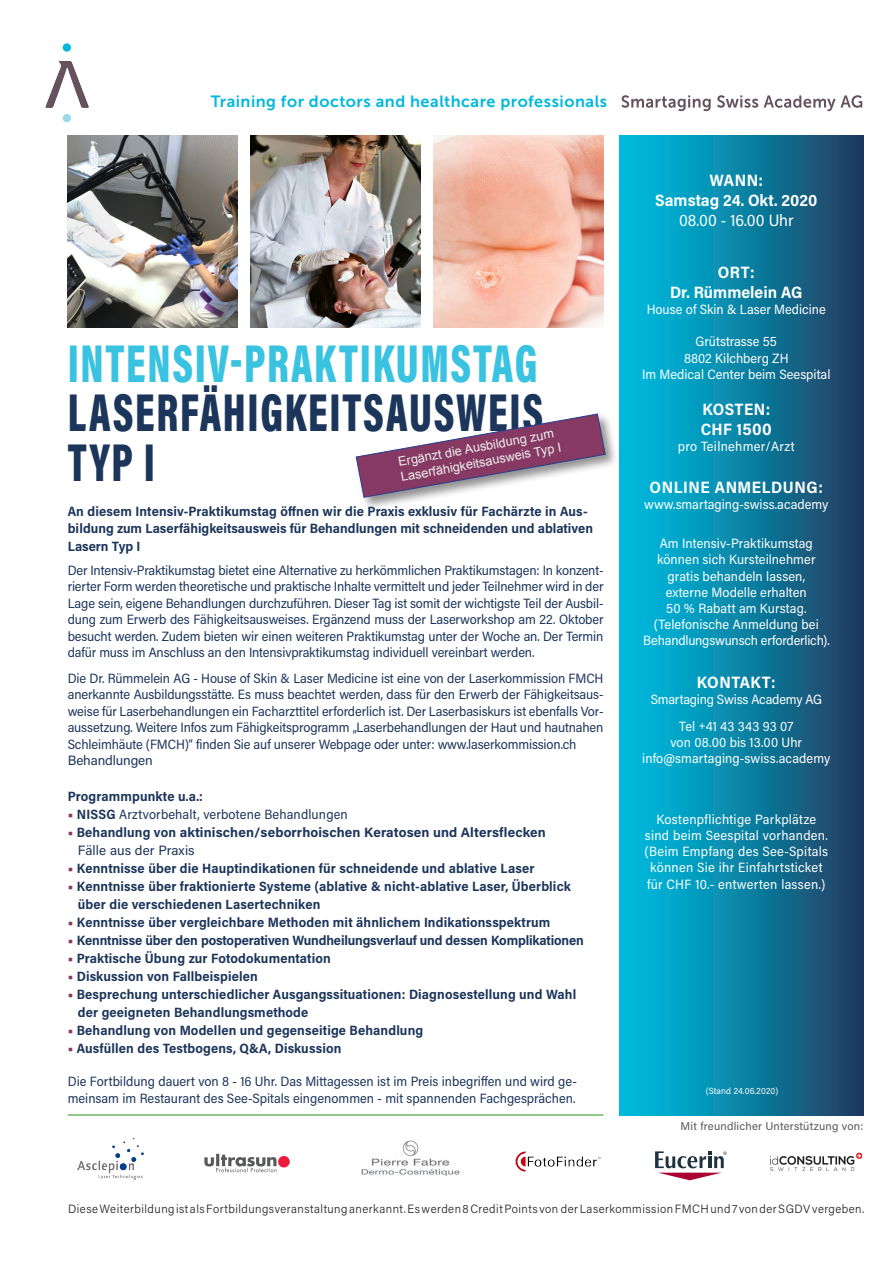
<style>
.page{position:relative;width:893px;height:1263px;background:#fff}
.page>*{position:absolute;margin:0;border:0;box-sizing:border-box;transform-origin:0 0}
.t1{font:900 54px/49.5px "Acumin Pro Cond";letter-spacing:.04em;color:#3ac3e1;scale:.8 1}
.t2{font:900 54px "Acumin Pro Cond";color:#1b355b;scale:.8 1}
.t3{font:700 16.5px "Acumin Pro Semi Cond";letter-spacing:.02em;color:#fff}
.t4{font:700 16.5px "Acumin Pro Semi Cond";color:#fff}
.t5{font:16.5px "Acumin Pro Semi Cond";color:#fff}
.t6{font:16.2px "Museo Sans 700";letter-spacing:.03em;color:#00b8db}
.t7{font:13.5px/16.5px "Acumin Pro Semi Cond";color:#1b355b;text-align:justify}
.t8{font:700 13.5px "Acumin Pro Semi Cond";letter-spacing:.01em;color:#1b355b}
.t9{font:13.5px/16.2px "Acumin Pro Semi Cond";letter-spacing:.005em;color:#fff;text-align:center}
.t10{font:700 13.5px "Acumin Pro Semi Cond";letter-spacing:-.01em;color:#1b355b}
.t11{font:700 13.5px "Acumin Pro";letter-spacing:.01em;color:#1b355b}
.t12{font:13.5px "Acumin Pro Semi Cond";letter-spacing:-.015em;color:#fff}
.t13{font:13.5px "Acumin Pro";letter-spacing:-.005em;color:#1b355b}
.t14{font:12.75px "Arial";color:#edefec}
.t15{font:300 12px "Acumin Pro";letter-spacing:.04em;color:#231f20;scale:.96 1}
.t16{font:11.25px "Acumin Pro";letter-spacing:.02em;color:#57585a}
.t17{font:9px "Acumin Pro Semi Cond";letter-spacing:.02em;color:#fff}
.s1{color:#1b355b}
.s2{font-weight:700;color:#863962}
.s3{font-weight:700}
.s4{font-family:"Acumin Pro Semi Cond";color:#863962}
.s5{font-family:"Acumin Pro Semi Cond"}
.s6{color:#863962}
.s7{font-size:12px}
</style>
<div class="page">
<hr style="left:68px;top:1114px;width:535px;height:2px;background:#6eba66">
<div style="left:620px;top:136px;width:243px;height:979px;background:linear-gradient(to right,#00c3e6,#1e3e61)"></div>
<div style="left:63px;top:114px;width:8px;height:8px;background:#9bdaed;border-radius:50%"></div>
<div style="left:63px;top:43px;width:8px;height:9px;background:#00b8db;border-radius:50%"></div>
<svg style="left:45px;top:61px;width:44px;height:47px"></svg>
<img style="left:433px;top:136px;width:170px;height:191px">
<img style="left:67px;top:136px;width:170px;height:191px">
<svg style="left:621px;top:95px;width:241px;height:16px"></svg>
<img style="left:250px;top:136px;width:170px;height:191px">
<div style="left:354px;top:412px;width:265px;height:99px;background:#231f20;opacity:.5"></div>
<svg style="left:355px;top:413px;width:251px;height:85px"></svg>
<img style="left:361px;top:1140px;width:99px;height:36px">
<img style="left:515px;top:1151px;width:86px;height:21px">
<img style="left:77px;top:1138px;width:67px;height:42px">
<img style="left:204px;top:1153px;width:86px;height:20px">
<svg style="left:655px;top:1151px;width:72px;height:29px"></svg>
<img style="left:771px;top:1152px;width:91px;height:19px">
<p class="t6" style="left:211px;top:92px;width:398px">Training for doctors and healthcare professionals</p>
<p class="t1" style="left:68px;top:337px;width:596px">INTENSIV-PRAKTIKUMSTAG<br><span class="s1">LASERFÄHIGKEITSAUSWEIS</span></p>
<p class="t2" style="left:68px;top:427px;width:111px">TYP I</p>
<p class="t8" style="left:68px;top:502px;width:521px">An diesem Intensiv-Praktikumstag öffnen wir die Praxis exklusiv für Fachärzte in Aus-</p>
<p class="t8" style="left:68px;top:519px;width:527px">bildung zum Laserfähigkeitsausweis für Behandlungen mit schneidenden und ablativen</p>
<p class="t8" style="left:68px;top:536px;width:74px">Lasern Typ I</p>
<p class="t7" style="left:68px;top:561px;width:537px">Der Intensiv-Praktikumstag bietet eine Alternative zu herkömmlichen Praktikumstagen: In konzent&shy;rierter Form werden theoretische und praktische Inhalte vermittelt und jeder Teilnehmer wird in der Lage sein, eigene Behandlungen durchzuführen. Dieser Tag ist somit der wichtigste Teil der Ausbil&shy;dung zum Erwerb des Fähigkeitsausweises. Ergänzend muss der Laserworkshop am 22. Oktober besucht werden. Zudem bieten wir einen weiteren Praktikumstag unter der Woche an. Der Termin dafür muss im Anschluss an den Intensivpraktikumstag individuell vereinbart werden.</p>
<p class="t7" style="left:68px;top:669px;width:537px">Die Dr. Rümmelein AG - House of Skin &amp; Laser Medicine ist eine von der Laserkommission FMCH anerkannte Ausbildungsstätte. Es muss beachtet werden, dass für den Erwerb der Fähigkeitsaus&shy;weise für Laserbehandlungen ein Facharzttitel erforderlich ist. Der Laserbasiskurs ist ebenfalls Vor&shy;aussetzung. Weitere Infos zum Fähigkeitsprogramm „Laserbehandlungen der Haut und hautnahen Schleimhäute (FMCH)“ finden Sie auf unserer Webpage oder unter: www.laserkommission.ch</p>
<p class="t13" style="left:68px;top:751px;width:87px">Behandlungen</p>
<p class="t8" style="left:68px;top:787px;width:137px">Programmpunkte u.a.:</p>
<p class="t7" style="left:68px;top:805px;width:282px"><span class="s2">■</span> <span class="s3">NISSG</span> Arztvorbehalt, verbotene Behandlungen</p>
<p class="t11" style="left:68px;top:823px;width:480px"><span class="s4">■</span> <span class="s5">Behandlung von</span> aktinischen/seborrhoischen Keratosen und Altersflecken</p>
<p class="t13" style="left:78px;top:841px;width:118px">Fälle aus der Praxis</p>
<p class="t8" style="left:68px;top:859px;width:468px"><span class="s6">■</span> Kenntnisse über die Hauptindikationen für schneidende und ablative Laser</p>
<p class="t8" style="left:68px;top:877px;width:505px"><span class="s6">■</span> Kenntnisse über fraktionierte Systeme (ablative &amp; nicht-ablative Laser, Überblick</p>
<p class="t8" style="left:78px;top:895px;width:244px">über die verschiedenen Lasertechniken</p>
<p class="t8" style="left:68px;top:913px;width:484px"><span class="s6">■</span> Kenntnisse über vergleichbare Methoden mit ähnlichem Indikationsspektrum</p>
<p class="t10" style="left:68px;top:931px;width:518px"><span class="s6">■</span> Kenntnisse über den postoperativen Wundheilungsverlauf und dessen Komplikationen</p>
<p class="t8" style="left:68px;top:949px;width:265px"><span class="s6">■</span> Praktische Übung zur Fotodokumentation</p>
<p class="t8" style="left:68px;top:967px;width:192px"><span class="s6">■</span> Diskussion von Fallbeispielen</p>
<p class="t8" style="left:68px;top:985px;width:510px"><span class="s6">■</span> Besprechung unterschiedlicher Ausgangssituationen: Diagnosestellung und Wahl</p>
<p class="t8" style="left:78px;top:1003px;width:232px">der geeigneten Behandlungsmethode</p>
<p class="t8" style="left:68px;top:1021px;width:357px"><span class="s6">■</span> Behandlung von Modellen und gegenseitige Behandlung</p>
<p class="t8" style="left:68px;top:1039px;width:275px"><span class="s6">■</span> Ausfüllen des Testbogens, Q&amp;A, Diskussion</p>
<p class="t7" style="left:68px;top:1072px;width:511px">Die Fortbildung dauert von 8 - 16 Uhr. Das Mittagessen ist im Preis inbegriffen und wird ge&shy;meinsam im Restaurant des See-Spitals eingenommen - mit spannenden Fachgesprächen.</p>
<p class="t14" style="left:397px;top:453px;width:160px;rotate:-10deg">Ergänzt die Ausbildung zum</p>
<p class="t14" style="left:400px;top:468px;width:164px;rotate:-10deg">Laserfähigkeitsausweis Typ I</p>
<p class="t3" style="left:710px;top:169px;width:55px">WANN:</p>
<p class="t4" style="left:655px;top:189px;width:164px">Samstag 24. Okt. 2020</p>
<p class="t5" style="left:679px;top:209px;width:116px">08.00 - 16.00 Uhr</p>
<p class="t3" style="left:718px;top:261px;width:38px">ORT:</p>
<p class="t4" style="left:670px;top:280px;width:134px">Dr. Rümmelein AG</p>
<p class="t9" style="left:647px;top:301px;width:181px">House of Skin &amp; Laser Medicine</p>
<p class="t9" style="left:696px;top:333px;width:83px">Grütstrasse 55</p>
<p class="t9" style="left:684px;top:349px;width:106px">8802 Kilchberg ZH</p>
<p class="t9" style="left:642px;top:365px;width:190px">Im Medical Center beim Seespital</p>
<p class="t3" style="left:702px;top:397px;width:69px">KOSTEN:</p>
<p class="t3" style="left:701px;top:417px;width:73px">CHF 1500</p>
<p class="t9" style="left:678px;top:437px;width:118px">pro Teilnehmer/Arzt</p>
<p class="t3" style="left:650px;top:476px;width:175px">ONLINE ANMELDUNG:</p>
<p class="t9" style="left:644px;top:496px;width:186px">www.smartaging-swiss.academy</p>
<p class="t9" style="left:657px;top:535px;width:160px">Am Intensiv-Praktikumstag können sich Kursteilnehmer gratis behandeln lassen,</p>
<p class="t9" style="left:666px;top:583px;width:142px">externe Modelle erhalten</p>
<p class="t9" style="left:666px;top:599px;width:142px">50 % Rabatt am Kurstag.</p>
<p class="t9" style="left:654px;top:616px;width:167px">(Telefonische Anmeldung bei</p>
<p class="t12" style="left:643px;top:631px;width:188px">Behandlungswunsch erforderlich).</p>
<p class="t3" style="left:697px;top:670px;width:80px">KONTAKT:</p>
<p class="t12" style="left:651px;top:690px;width:173px">Smartaging Swiss Academy AG</p>
<p class="t9" style="left:679px;top:717px;width:116px">Tel <span class="s7">+</span>41 43 343 93 07</p>
<p class="t9" style="left:670px;top:734px;width:133px">von 08.00 bis 13.00 Uhr</p>
<p class="t9" style="left:642px;top:750px;width:190px">info@smartaging-swiss.academy</p>
<p class="t9" style="left:644px;top:810px;width:185px">Kostenpflichtige Parkplätze sind beim Seespital vorhanden. (Beim Empfang des See-Spitals können Sie ihr Einfahrtsticket für CHF 10.- entwerten lassen.)</p>
<p class="t17" style="left:706px;top:1084px;width:74px">(Stand 24.06.2020)</p>
<p class="t16" style="left:681px;top:1118px;width:184px">Mit freundlicher Unterstützung von:</p>
<p class="t15" style="left:68px;top:1201px;width:831px">Diese Weiterbildung ist als Fortbildungsveranstaltung anerkannt. Es werden 8 Credit Points von der Laserkommission FMCH und 7 von der SGDV vergeben.</p>
</div>
